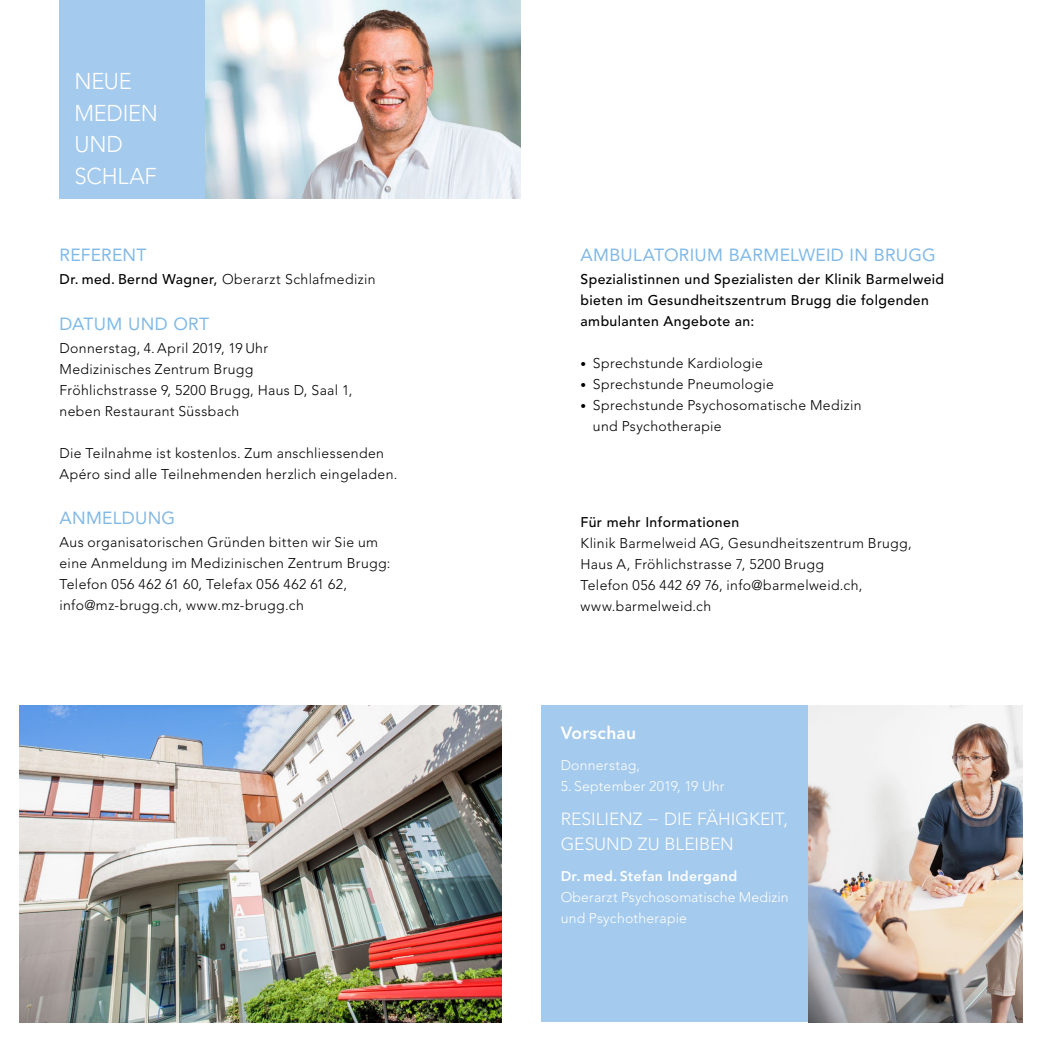
<style>
.page{position:relative;width:1042px;height:1042px;background:#fff}
.page>*{position:absolute;margin:0;border:0;box-sizing:border-box;transform-origin:0 0}
.t1{font:300 22.75px/31.5px "Avenir LT Std";letter-spacing:-.01em;color:#fff}
.t2{font:17.5px "Avenir LT Std";letter-spacing:.015em;color:#81b9e6}
.t3{font:300 17.5px/24.5px "Avenir LT Std";color:#fff}
.t4{font:800 17.5px "Avenir LT Std";letter-spacing:.01em;color:#fff}
.t5{font:300 14px/21px "Avenir LT Std";letter-spacing:.025em;color:#000}
.t6{font:500 14px/21px "Avenir LT Std";letter-spacing:.03em;color:#000}
.t7{font:300 14px/21px "Avenir LT Std";letter-spacing:.015em;color:#fff}
.t8{font:800 14px "Avenir LT Std";letter-spacing:.02em;color:#fff}
.s1{font-weight:500}
.s2{font-size:11.38px}
</style>
<div class="page">
<div style="left:60px;top:0;width:146px;height:198px;background:#a4caed"></div>
<img style="left:20px;top:706px;width:481px;height:316px">
<img style="left:206px;top:0;width:315px;height:198px">
<div style="left:541px;top:706px;width:268px;height:316px;background:#a4caed"></div>
<img style="left:809px;top:706px;width:213px;height:316px">
<h1 class="t1" style="left:74px;top:66px;width:85px">NEUE<br>MEDIEN<br>UND<br>SCHLAF</h1>
<p class="t2" style="left:60px;top:245px;width:88px">REFERENT</p>
<p class="t5" style="left:60px;top:269px;width:317px"><span class="s1">Dr. med. Bernd Wagner,</span> Oberarzt Schlafmedizin</p>
<p class="t2" style="left:60px;top:314px;width:151px">DATUM UND ORT</p>
<p class="t5" style="left:60px;top:337px;width:294px">Donnerstag, 4.April 2019, 19 Uhr Medizinisches Zentrum Brugg Fröhlichstrasse 9, 5200 Brugg, Haus D, Saal 1, neben Restaurant Süssbach</p>
<p class="t5" style="left:60px;top:442px;width:339px">Die Teilnahme ist kostenlos. Zum anschliessenden<br>Apéro sind alle Teilnehmenden herzlich eingeladen.</p>
<p class="t2" style="left:60px;top:508px;width:117px">ANMELDUNG</p>
<p class="t5" style="left:60px;top:532px;width:332px">Aus organisatorischen Gründen bitten wir Sie um eine Anmeldung im Medizinischen Zentrum Brugg:<br>Telefon 056 462 61 60, Telefax 056 462 61 62, info@mz-brugg.ch, www.mz-brugg.ch</p>
<p class="t2" style="left:580px;top:245px;width:357px">AMBULATORIUM BARMELWEID IN BRUGG</p>
<p class="t6" style="left:580px;top:269px;width:365px">Spezialistinnen und Spezialisten der Klinik Barmelweid bieten im Gesundheitszentrum Brugg die folgenden ambulanten Angebote an:</p>
<p class="t5" style="left:580px;top:353px;width:184px"><span class="s2">•</span> Sprechstunde Kardiologie</p>
<p class="t5" style="left:580px;top:374px;width:195px"><span class="s2">•</span> Sprechstunde Pneumologie</p>
<p class="t5" style="left:593px;top:395px;width:270px;text-indent:-12px"><span class="s2">•</span> Sprechstunde Psychosomatische Medizin und Psychotherapie</p>
<p class="t6" style="left:580px;top:511px;width:160px">Für mehr Informationen</p>
<p class="t5" style="left:580px;top:532px;width:333px">Klinik Barmelweid AG, Gesundheitszentrum Brugg, Haus A, Fröhlichstrasse 7, 5200 Brugg<br>Telefon 056 442 69 76, info@barmelweid.ch, www.barmelweid.ch</p>
<p class="t4" style="left:561px;top:722px;width:77px">Vorschau</p>
<p class="t7" style="left:561px;top:754px;width:81px">Donnerstag,</p>
<p class="t7" style="left:561px;top:775px;width:165px">5. September 2019, 19 Uhr</p>
<p class="t3" style="left:561px;top:807px;width:229px">RESILIENZ − DIE FÄHIGKEIT,<br>GESUND ZU BLEIBEN</p>
<p class="t8" style="left:561px;top:867px;width:178px">Dr. med. Stefan Indergand</p>
<p class="t7" style="left:561px;top:886px;width:229px">Oberarzt Psychosomatische Medizin und Psychotherapie</p>
</div>
